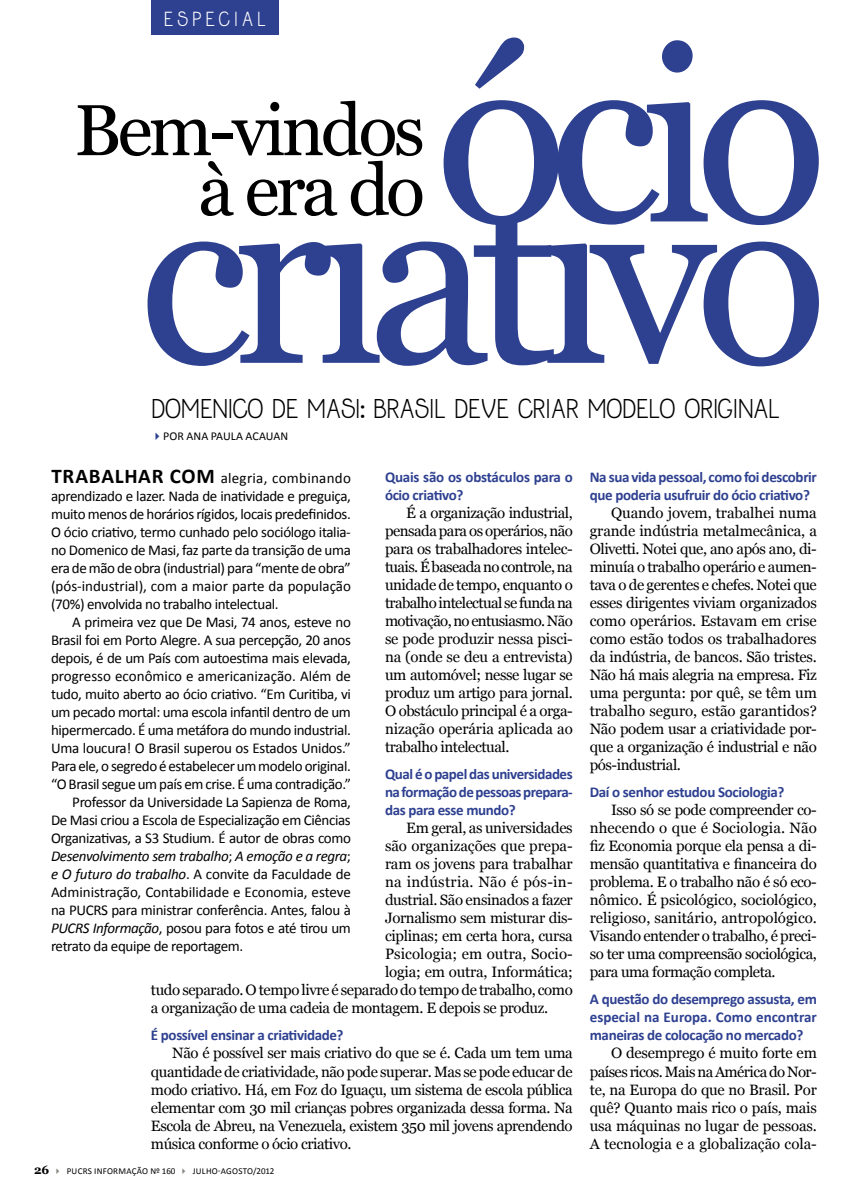
<style>
.page{position:relative;width:851px;height:1191px;background:#fff}
.page>*{position:absolute;margin:0;border:0;box-sizing:border-box;transform-origin:0 0}
.t1{font:244.8px "Georgia";color:#2e4090}
.t2{font:72px/60px "Georgia";letter-spacing:-.05em;color:#000;text-align:right}
.t3{font:24px "Jolly";letter-spacing:-.025em;color:#000}
.t4{font:18px "Jolly";letter-spacing:.2em;color:#fff}
.t5{font:15px/18px "Georgia";letter-spacing:-.025em;color:#000;text-align:justify}
.t6{font:15px/18px "Calibri";letter-spacing:-.025em;color:#000;text-align:justify}
.t7{font:700 15px/18px "Calibri";letter-spacing:-.025em;color:#2e4090}
.t8{font:15px "Calibri";letter-spacing:-.005em;color:#000}
.t9{font:italic 15px "Calibri";letter-spacing:-.025em;color:#000}
.t10{font:15px "Calibri";color:#000}
.t11{font:15px "Georgia";letter-spacing:.005em;color:#000}
.t12{font:15px "Georgia";letter-spacing:-.005em;color:#000}
.t13{font:15px "Georgia";letter-spacing:.02em;color:#000}
.t14{font:12px "Calibri";letter-spacing:.01em;color:#000}
.t15{font:9px "Calibri";letter-spacing:.015em;color:#000}
.s1{color:#2e4090}
.s2{font-weight:700;font-size:21px}
.s3{font-style:normal}
.s4{font-style:italic}
.s5{font-family:"Georgia";font-weight:700;font-size:12px}
.s6{color:#878781}
</style>
<div class="page">
<div style="left:151px;top:0;width:128px;height:34px;background:#2e4090"></div>
<svg style="left:147px;top:223px;width:671px;height:143px"></svg>
<p class="t4" style="left:164px;top:7px;width:104px">ESP ECIAL</p>
<h2 class="t2" style="left:74px;top:102px;width:352px">Bem-vindos à era do</h2>
<h1 class="t1" style="left:435px;top:-11px;width:393px">ócio</h1>
<h3 class="t3" style="left:151px;top:393px;width:630px">DOM ENICO DE MASI: BRASIL DEVE CRIAR MODELO ORIGINAL</h3>
<p class="t14" style="left:151px;top:429px;width:139px"><span class="s1">✔</span>Por ana pau la acauan</p>
<p class="t6" style="left:51px;top:469px;width:301px"><span class="s2">Trabalhar com</span> alegria, combinando aprendizado e lazer. Nada de inatividade e preguiça, muito menos de horários rígidos, locais predefinidos.<br>O ócio criativo, termo cunhado pelo sociólogo italia&shy;no Domenico de Masi, faz parte da transição de uma era de mão de obra (industrial) para “mente de obra” (pós-industrial), com a maior parte da população (70%) envolvida no trabalho intelectual.</p>
<p class="t6" style="left:72px;top:613px;width:280px">A primeira vez que De Masi, 74 anos, esteve no</p>
<p class="t6" style="left:51px;top:631px;width:301px">Brasil foi em Porto Alegre. A sua percepção, 20 anos</p>
<p class="t6" style="left:51px;top:649px;width:301px">depois, é de um País com autoestima mais elevada,</p>
<p class="t10" style="left:51px;top:666px;width:301px">progresso econômico e americanização. Além de</p>
<p class="t6" style="left:51px;top:685px;width:301px">tudo, muito aberto ao ócio criativo. “Em Curitiba, vi</p>
<p class="t6" style="left:51px;top:703px;width:301px">um pecado mortal: uma escola infantil dentro de um</p>
<p class="t6" style="left:51px;top:721px;width:301px">hipermercado. É uma metáfora do mundo industrial.</p>
<p class="t6" style="left:51px;top:739px;width:301px">Uma loucura! O Brasil superou os Estados Unidos.”</p>
<p class="t6" style="left:51px;top:757px;width:301px">Para ele, o segredo é estabelecer um modelo original.</p>
<p class="t6" style="left:51px;top:775px;width:301px">“O Brasil segue um país em crise. É uma contradição.”</p>
<p class="t6" style="left:72px;top:793px;width:280px">Professor da Universidade La Sapienza de Roma,</p>
<p class="t6" style="left:51px;top:811px;width:301px">De Masi criou a Escola de Especialização em Ciências</p>
<p class="t6" style="left:51px;top:829px;width:301px">Organizativas, a S3 Studium. É autor de obras como</p>
<p class="t9" style="left:51px;top:845px;width:301px">Desenvolvimento sem trabalho<span class="s3">;</span> A emoção e a regra<span class="s3">;</span></p>
<p class="t6" style="left:51px;top:865px;width:301px"><span class="s4">e O futuro do trabalho</span>. A convite da Faculdade de</p>
<p class="t8" style="left:51px;top:882px;width:301px">Administração, Contabilidade e Economia, esteve</p>
<p class="t6" style="left:51px;top:901px;width:301px">na PUCRS para ministrar conferência. Antes, falou à</p>
<p class="t6" style="left:51px;top:919px;width:301px"><span class="s4">PUCRS Informação</span>, posou para fotos e até tirou um</p>
<p class="t6" style="left:51px;top:937px;width:194px">retrato da equipe de reportagem.</p>
<p class="t7" style="left:385px;top:468px;width:189px">Quais são os obstáculos para o ócio criativo?</p>
<p class="t5" style="left:385px;top:504px;width:189px;text-indent:21px">É a organização industrial, pensada para os operários, não para os trabalhadores intelec&shy;tuais. É baseada no controle, na unidade de tempo, enquanto o trabalho intelectual se funda na motivação, no entusiasmo. Não se pode produzir nessa pisci&shy;na (onde se deu a entrevista) um automóvel; nesse lugar se produz um artigo para jornal.<br>O obstáculo principal é a orga&shy;nização operária aplicada ao trabalho intelectual.</p>
<p class="t7" style="left:385px;top:765px;width:189px;text-align:justify">Qual é o papel das universidades na formação de pessoas prepara&shy;das para esse mundo?</p>
<p class="t5" style="left:406px;top:819px;width:168px">Em geral, as universidades</p>
<p class="t12" style="left:385px;top:837px;width:189px">são organizações que prepa-</p>
<p class="t5" style="left:385px;top:855px;width:189px">ram os jovens para trabalhar</p>
<p class="t13" style="left:385px;top:873px;width:189px">na indústria. Não é pós-in-</p>
<p class="t5" style="left:385px;top:891px;width:189px">dustrial. São ensinados a fazer</p>
<p class="t5" style="left:385px;top:909px;width:189px">Jornalismo sem misturar dis-</p>
<p class="t5" style="left:385px;top:927px;width:189px">ciplinas; em certa hora, cursa</p>
<p class="t11" style="left:385px;top:945px;width:189px">Psicologia; em outra, Socio-</p>
<p class="t5" style="left:385px;top:963px;width:189px">logia; em outra, Informática;</p>
<p class="t5" style="left:151px;top:981px;width:423px">tudo separado. O tempo livre é separado do tempo de trabalho, como</p>
<p class="t5" style="left:151px;top:999px;width:398px">a organização de uma cadeia de montagem. E depois se produz.</p>
<p class="t7" style="left:151px;top:1026px;width:194px">É possível ensinar a criatividade?</p>
<p class="t5" style="left:151px;top:1044px;width:423px;text-indent:21px">Não é possível ser mais criativo do que se é. Cada um tem uma quantidade de criatividade, não pode superar. Mas se pode educar de modo criativo. Há, em Foz do Iguaçu, um sistema de escola pública elementar com 30 mil crianças pobres organizada dessa forma. Na Escola de Abreu, na Venezuela, existem 350 mil jovens aprendendo música conforme o ócio criativo.</p>
<p class="t7" style="left:589px;top:468px;width:228px">Na sua vida pessoal, como foi descobrir que poderia usufruir do ócio criativo?</p>
<p class="t5" style="left:589px;top:504px;width:228px;text-indent:21px">Quando jovem, trabalhei numa grande indústria metalmecânica, a Olivetti. Notei que, ano após ano, di&shy;minuía o trabalho operário e aumen&shy;tava o de gerentes e chefes. Notei que esses dirigentes viviam organizados como operários. Estavam em crise como estão todos os trabalhadores da indústria, de bancos. São tristes.<br>Não há mais alegria na empresa. Fiz uma pergunta: por quê, se têm um trabalho seguro, estão garantidos?<br>Não podem usar a criatividade por&shy;que a organização é industrial e não pós-industrial.</p>
<p class="t7" style="left:589px;top:783px;width:196px">Daí o senhor estudou Sociologia?</p>
<p class="t5" style="left:589px;top:801px;width:229px;text-indent:21px">Isso só se pode compreender co&shy;nhecendo o que é Sociologia. Não fiz Economia porque ela pensa a di&shy;mensão quantitativa e financeira do problema. E o trabalho não é só eco&shy;nômico. É psicológico, sociológico, religioso, sanitário, antropológico.<br>Visando entender o trabalho, é preci&shy;so ter uma compreensão sociológica, para uma formação completa.</p>
<p class="t7" style="left:589px;top:990px;width:228px;text-align:justify">A questão do desemprego assusta, em especial na Europa. Como encontrar maneiras de colocação no mercado?</p>
<p class="t5" style="left:589px;top:1044px;width:228px;text-indent:21px">O desemprego é muito forte em países ricos. Mais na América do Nor&shy;te, na Europa do que no Brasil. Por quê? Quanto mais rico o país, mais usa máquinas no lugar de pessoas.<br>A tecnologia e a globalização cola-</p>
<p class="t15" style="left:34px;top:1165px;width:50px"><span class="s5">26</span> <span class="s6">✔</span> PUCRS</p>
<p class="t15" style="left:94px;top:1165px;width:105px">INFORMAÇÃO Nº 160 <span class="s6">✔</span> julho</p>
<p class="t15" style="left:218px;top:1165px;width:10px">-agosto</p>
<p class="t15" style="left:253px;top:1165px;width:23px">/2012</p>
</div>
